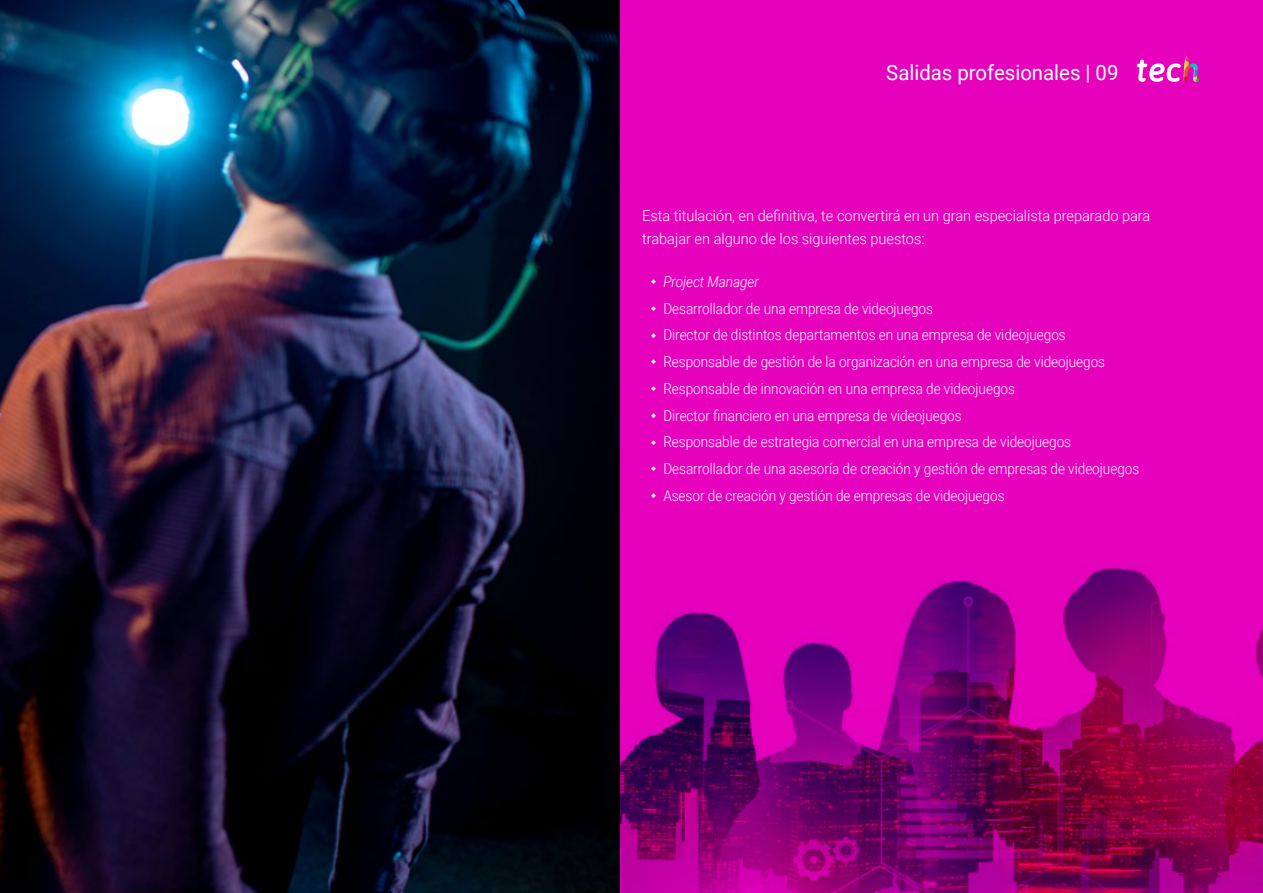
<style>
.page{position:relative;width:1263px;height:893px;background:#fff}
.page>*{position:absolute;margin:0;border:0;box-sizing:border-box;transform-origin:0 0}
.t1{font:21px "Roboto";color:#fff}
.t2{font:300 15px/26.7px "Roboto";color:#fff;scale:.9 1}
.t3{font:300 15px/22.5px "Roboto";color:#fefefe}
.t4{font:italic 300 15px "Roboto";color:#fff;scale:.9 1}
</style>
<div class="page">
<img style="left:0;top:0;width:621px;height:893px">
<div style="left:621px;top:0;width:642px;height:893px;background:#e602bd"></div>
<img style="left:621px;top:567px;width:642px;height:326px">
<svg style="left:1137px;top:56px;width:62px;height:26px"></svg>
<h1 class="t1" style="left:886px;top:57px;width:234px">Salidas profesionales | 09</h1>
<p class="t3" style="left:642px;top:204px;width:510px">Esta titulación, en definitiva, te convertirá en un gran especialista preparado para trabajar en alguno de los siguientes puestos:</p>
<p class="t4" style="left:663px;top:271px;width:108px">Project Manager</p>
<p class="t2" style="left:663px;top:294px;width:530px">Desarrollador de una empresa de videojuegos<br>Director de distintos departamentos en una empresa de videojuegos Responsable de gestión de la organización en una empresa de videojuegos Responsable de innovación en una empresa de videojuegos<br>Director financiero en una empresa de videojuegos<br>Responsable de estrategia comercial en una empresa de videojuegos Desarrollador de una asesoría de creación y gestión de empresas de videojuegos Asesor de creación y gestión de empresas de videojuegos</p>
</div>
